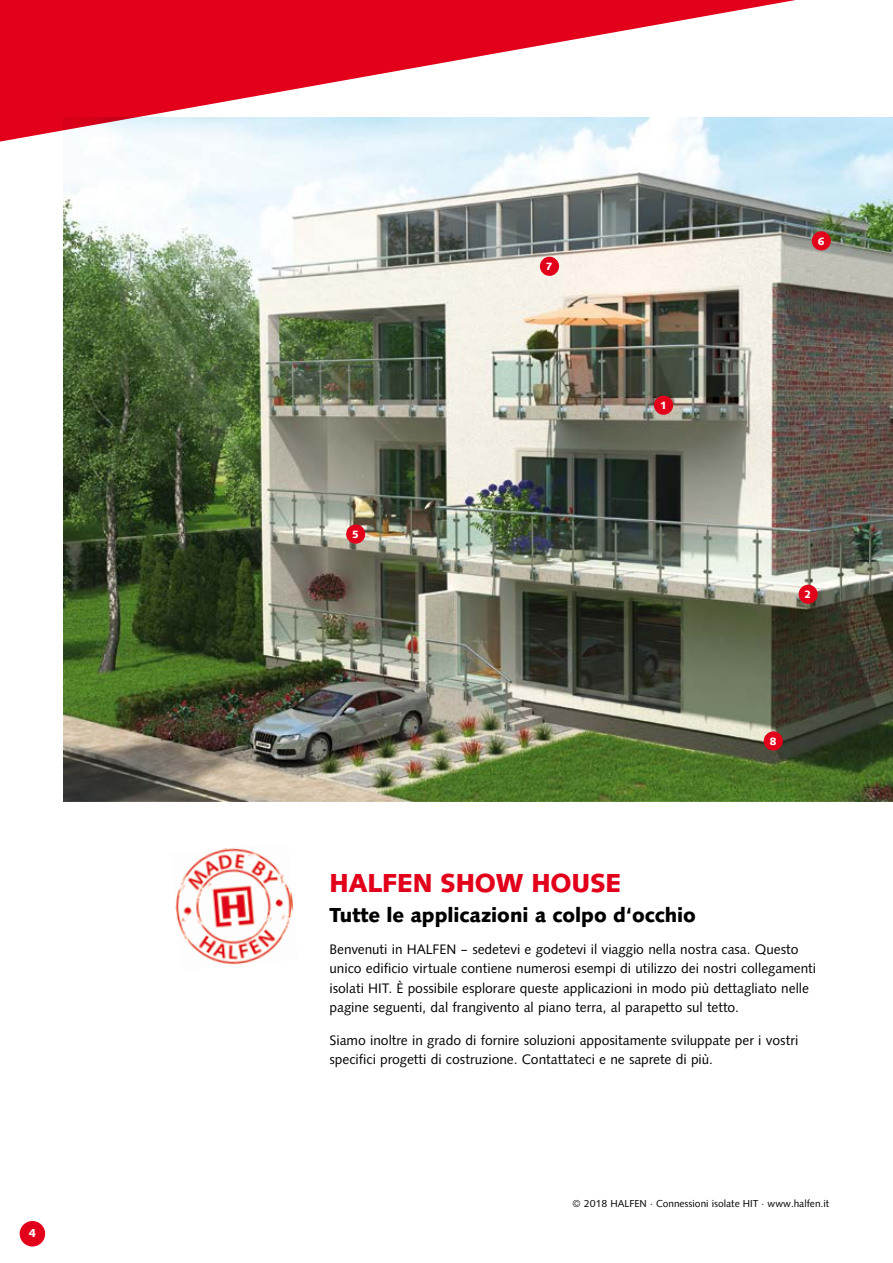
<style>
.page{position:relative;width:893px;height:1263px;background:#fff}
.page>*{position:absolute;margin:0;border:0;box-sizing:border-box;transform-origin:0 0}
.t1{font:700 27px "Syntax TOT";color:#e2001a}
.t2{font:700 21px "Syntax TOT";color:#000}
.t3{font:14.25px/19.5px "Syntax TOT";color:#000}
.t4{font:700 12px "Syntax TOT";color:#fff}
.t5{font:700 10.95px "Syntax TOT";color:#fff}
.t6{font:10.5px "Syntax TOT";color:#000}
</style>
<div class="page">
<div style="left:20px;top:1221px;width:25px;height:25px;background:#e2001a;border-radius:50%"></div>
<img style="left:64px;top:117px;width:829px;height:685px">
<svg style="left:0;top:0;width:867px;height:144px"></svg>
<div style="left:540px;top:257px;width:19px;height:19px;background:#e2001a;border-radius:50%"></div>
<div style="left:812px;top:231px;width:19px;height:19px;background:#e2001a;border-radius:50%"></div>
<div style="left:654px;top:396px;width:19px;height:19px;background:#e2001a;border-radius:50%"></div>
<div style="left:346px;top:524px;width:19px;height:20px;background:#e2001a;border-radius:50%"></div>
<div style="left:799px;top:585px;width:19px;height:19px;background:#e2001a;border-radius:50%"></div>
<div style="left:764px;top:731px;width:19px;height:19px;background:#e2001a;border-radius:50%"></div>
<img style="left:175px;top:847px;width:119px;height:118px">
<p class="t4" style="left:29px;top:1226px;width:9px">4</p>
<p class="t5" style="left:352px;top:528px;width:8px">5</p>
<p class="t5" style="left:546px;top:260px;width:8px">7</p>
<p class="t5" style="left:660px;top:399px;width:8px">1</p>
<p class="t5" style="left:818px;top:235px;width:8px">6</p>
<p class="t5" style="left:805px;top:588px;width:8px">2</p>
<p class="t5" style="left:770px;top:735px;width:8px">8</p>
<h1 class="t1" style="left:330px;top:866px;width:293px">HALFEN SHOW HOUSE</h1>
<h2 class="t2" style="left:330px;top:902px;width:368px">Tutte le applicazioni a colpo d‘occhio</h2>
<p class="t3" style="left:330px;top:939px;width:488px">Benvenuti in HALFEN – sedetevi e godetevi il viaggio nella nostra casa. Questo unico edificio virtuale contiene numerosi esempi di utilizzo dei nostri collegamenti isolati HIT. È possibile esplorare queste applicazioni in modo più dettagliato nelle pagine seguenti, dal frangivento al piano terra, al parapetto sul tetto.</p>
<p class="t3" style="left:330px;top:1030px;width:470px">Siamo inoltre in grado di fornire soluzioni appositamente sviluppate per i vostri specifici progetti di costruzione. Contattateci e ne saprete di più.</p>
<p class="t6" style="left:572px;top:1198px;width:258px">© 2018 HALFEN · Connessioni isolate HIT · www.halfen.it</p>
</div>
